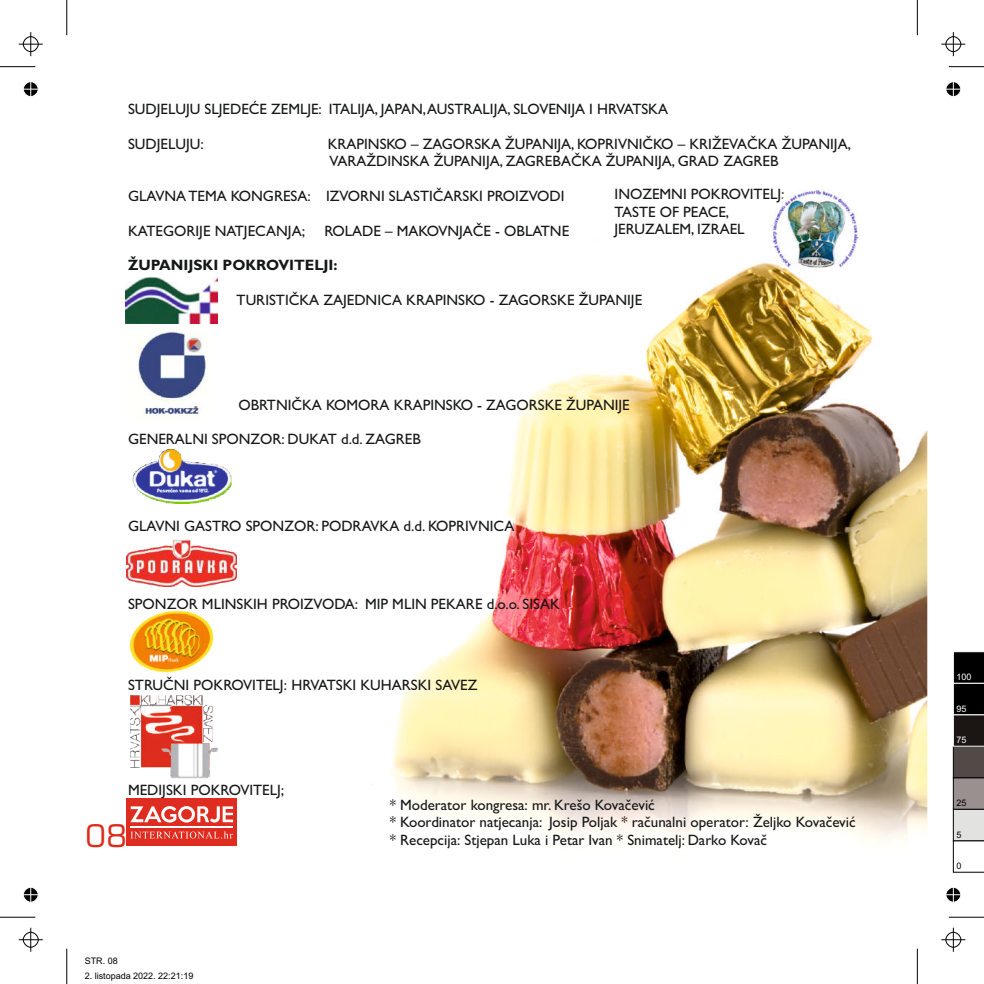
<style>
.page{position:relative;width:984px;height:984px;background:#fff}
.page>*{position:absolute;margin:0;border:0;box-sizing:border-box;transform-origin:0 0}
.t1{font:31.2px "Square 721 BT";color:#dd2b1c}
.t2{font:15px/17.4px "Gill Sans";color:#151616}
.t3{font:700 15px "Gill Sans";color:#151616}
.t4{font:9px "Arial";color:#000}
.t5{font:9px "Arial";color:#fff}
</style>
<div class="page">
<img style="left:370px;top:263px;width:557px;height:578px">
<img style="left:126px;top:277px;width:92px;height:47px">
<img style="left:137px;top:330px;width:71px;height:89px">
<img style="left:132px;top:449px;width:100px;height:54px">
<img style="left:127px;top:539px;width:109px;height:47px">
<img style="left:129px;top:610px;width:85px;height:63px">
<img style="left:130px;top:695px;width:88px;height:84px">
<div style="left:126px;top:798px;width:111px;height:48px;background:#df2c20"></div>
<svg style="left:130px;top:831px;width:103px;height:7px"></svg>
<svg style="left:130px;top:806px;width:103px;height:16px"></svg>
<hr style="left:130px;top:827px;width:103px;height:1px;background:#fff">
<img style="left:770px;top:190px;width:89px;height:77px">
<hr style="left:0;top:917px;width:35px;height:1px;background:#000">
<hr style="left:67px;top:949px;width:1px;height:35px;background:#000">
<hr style="left:0;top:66px;width:35px;height:1px;background:#000">
<hr style="left:67px;top:0;width:1px;height:35px;background:#000">
<hr style="left:949px;top:66px;width:35px;height:1px;background:#000">
<hr style="left:917px;top:0;width:1px;height:35px;background:#000">
<hr style="left:949px;top:917px;width:35px;height:1px;background:#000">
<hr style="left:917px;top:949px;width:1px;height:35px;background:#000">
<svg style="left:19px;top:928px;width:24px;height:24px"></svg>
<svg style="left:19px;top:32px;width:24px;height:24px"></svg>
<svg style="left:941px;top:32px;width:24px;height:24px"></svg>
<svg style="left:941px;top:928px;width:24px;height:24px"></svg>
<svg style="left:23px;top:887px;width:16px;height:16px"></svg>
<svg style="left:23px;top:81px;width:16px;height:16px"></svg>
<svg style="left:946px;top:81px;width:15px;height:16px"></svg>
<svg style="left:946px;top:887px;width:15px;height:16px"></svg>
<svg style="left:953px;top:651px;width:31px;height:221px;background:#6b6867"></svg>
<p class="t2" style="left:128px;top:102px;width:542px">SUDJELUJU SLJEDEĆE ZEMLJE: ITALIJA, JAPAN,AUSTRALIJA, SLOVENIJA I HRVATSKA</p>
<p class="t2" style="left:128px;top:137px;width:77px">SUDJELUJU:</p>
<p class="t2" style="left:328px;top:137px;width:525px">KRAPINSKO – ZAGORSKA ŽUPANIJA, KOPRIVNIČKO – KRIŽEVAČKA ŽUPANIJA,<br>VARAŽDINSKA ŽUPANIJA, ZAGREBAČKA ŽUPANIJA, GRAD ZAGREB</p>
<p class="t2" style="left:128px;top:189px;width:438px">GLAVNA TEMA KONGRESA: IZVORNI SLASTIČARSKI PROIZVODI</p>
<p class="t2" style="left:128px;top:224px;width:179px">KATEGORIJE NATJECANJA;</p>
<p class="t2" style="left:324px;top:224px;width:246px">ROLADE – MAKOVNJAČE - OBLATNE</p>
<p class="t3" style="left:128px;top:260px;width:211px">ŽUPANIJSKI POKROVITELJI:</p>
<p class="t2" style="left:237px;top:293px;width:407px">TURISTIČKA ZAJEDNICA KRAPINSKO - ZAGORSKE ŽUPANIJE</p>
<p class="t2" style="left:615px;top:187px;width:171px">INOZEMNI POKROVITELJ:<br>TASTE OF PEACE,<br>JERUZALEM, IZRAEL</p>
<p class="t2" style="left:238px;top:397px;width:393px">OBRTNIČKA KOMORA KRAPINSKO - ZAGORSKE ŽUPANIJE</p>
<p class="t2" style="left:128px;top:432px;width:294px">GENERALNI SPONZOR: DUKAT d.d. ZAGREB</p>
<p class="t2" style="left:128px;top:519px;width:388px">GLAVNI GASTRO SPONZOR: PODRAVKA d.d. KOPRIVNICA</p>
<p class="t2" style="left:128px;top:596px;width:433px">SPONZOR MLINSKIH PROIZVODA: MIP MLIN PEKARE d.o.o. SISAK</p>
<p class="t2" style="left:128px;top:678px;width:351px">STRUČNI POKROVITELJ: HRVATSKI KUHARSKI SAVEZ</p>
<p class="t2" style="left:128px;top:783px;width:158px">MEDIJSKI POKROVITELJ;</p>
<h1 class="t1" style="left:85px;top:823px;width:44px">08</h1>
<p class="t4" style="left:85px;top:957px;width:35px">STR. 08</p>
<p class="t4" style="left:85px;top:972px;width:110px">2. listopada 2022. 22:21:19</p>
<p class="t2" style="left:390px;top:798px;width:468px">* Moderator kongresa: mr. Krešo Kovačević<br>* Koordinator natjecanja : Josip Poljak * računalni operator: Željko Kovačević * Recepcija: Stjepan Luka i Petar Ivan * Snimatelj: Darko Kovač</p>
<p class="t5" style="left:956px;top:674px;width:17px">100</p>
<p class="t5" style="left:956px;top:705px;width:12px">95</p>
<p class="t5" style="left:956px;top:737px;width:12px">75</p>
<p class="t4" style="left:956px;top:800px;width:12px">25</p>
<p class="t4" style="left:956px;top:831px;width:7px">5</p>
<p class="t4" style="left:956px;top:863px;width:7px">0</p>
</div>
